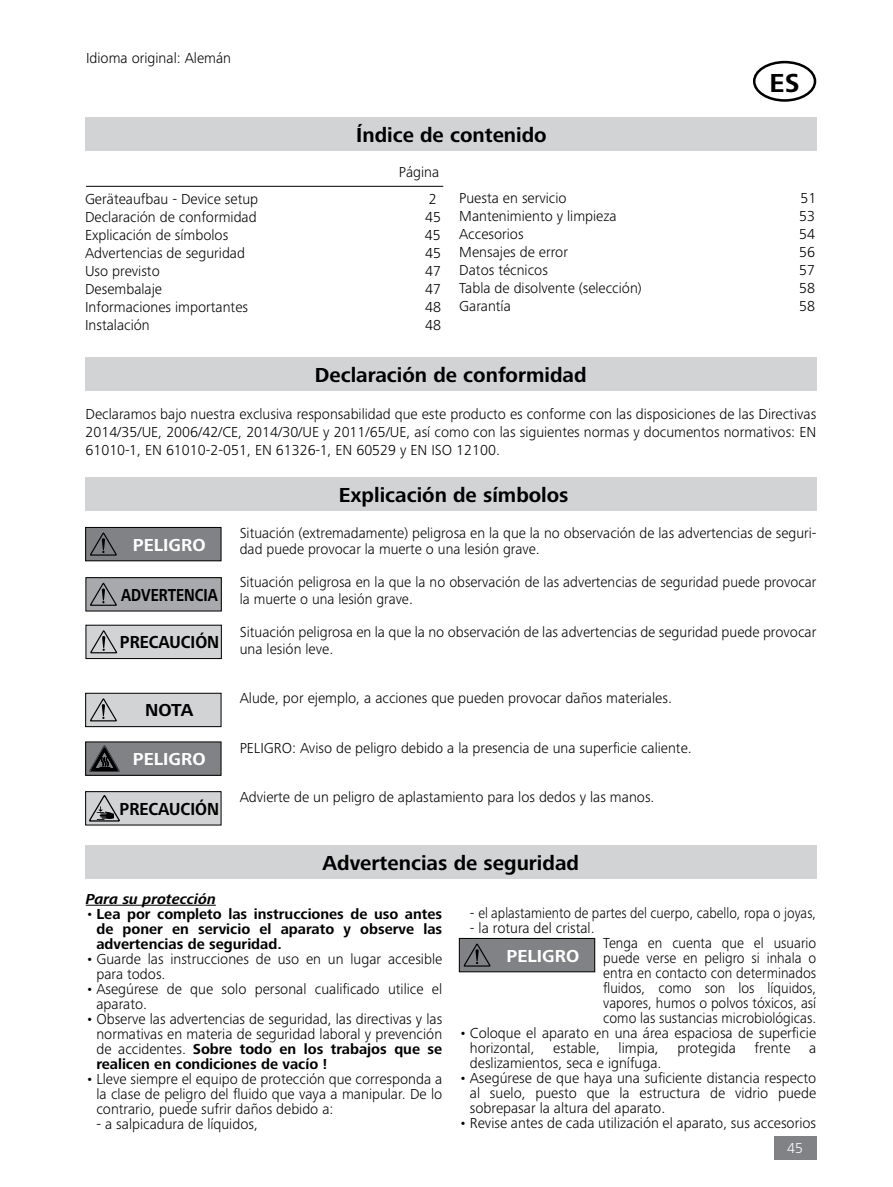
<style>
.page{position:relative;width:893px;height:1187px;background:#fff}
.page>*{position:absolute;margin:0;border:0;box-sizing:border-box;transform-origin:0 0}
.t1{font:700 27px "Frutiger Next IKA";color:#000}
.t2{font:700 21px "Frutiger Next IKA";color:#000}
.t3{font:700 18px "Frutiger Next IKA";color:#fff}
.t4{font:700 18px "Frutiger Next IKA";color:#000;scale:.9 1}
.t5{font:700 18px "Frutiger Next IKA";color:#000;scale:.8 1}
.t6{font:700 18px "Frutiger Next IKA";color:#000}
.t7{font:300 15px/15px "Frutiger Next IKA";color:#000;text-align:justify}
.t8{font:300 15px/15px "Frutiger Next IKA";color:#000;text-align:justify;scale:.96 1}
.t9{font:700 15px/15px "Frutiger Next IKA";color:#000;text-align:justify}
.t10{font:italic 700 15px "Frutiger Next IKA";color:#000}
.t11{font:300 15px "Frutiger Next IKA";color:#fff}
.s1{font-weight:300}
.s2{font-weight:700}
</style>
<div class="page">
<div style="left:774px;top:1135px;width:42px;height:24px;background:#808285"></div>
<div style="left:85px;top:477px;width:731px;height:34px;background:#d1d3d4"></div>
<div style="left:85px;top:357px;width:731px;height:33px;background:#d1d3d4"></div>
<div style="left:86px;top:117px;width:731px;height:34px;background:#d1d3d4"></div>
<div style="left:85px;top:845px;width:731px;height:33px;background:#d1d3d4"></div>
<hr style="left:86px;top:904px;width:130px;height:1px;background:#000">
<div style="left:753px;top:61px;width:63px;height:41px;border:3px solid #000;border-radius:50%"></div>
<hr style="left:86px;top:186px;width:357px;height:1px;background:#000">
<div style="left:86px;top:527px;width:135px;height:34px;background:#808285"></div>
<div style="left:85px;top:527px;width:136px;height:34px;border:1px solid #000"></div>
<svg style="left:90px;top:532px;width:27px;height:24px"></svg>
<div style="left:86px;top:625px;width:135px;height:33px;background:#d1d3d4"></div>
<div style="left:86px;top:624px;width:136px;height:35px;border:1px solid #000"></div>
<svg style="left:90px;top:630px;width:27px;height:24px"></svg>
<div style="left:86px;top:577px;width:135px;height:34px;background:#a7a9ac"></div>
<div style="left:86px;top:577px;width:136px;height:34px;border:1px solid #000"></div>
<svg style="left:90px;top:582px;width:27px;height:24px"></svg>
<div style="left:86px;top:693px;width:135px;height:33px;background:#d1d3d4"></div>
<div style="left:85px;top:693px;width:136px;height:34px;border:1px solid #000"></div>
<svg style="left:90px;top:698px;width:27px;height:24px"></svg>
<div style="left:86px;top:741px;width:135px;height:34px;background:#808285"></div>
<svg style="left:90px;top:745px;width:30px;height:26px"></svg>
<div style="left:459px;top:938px;width:136px;height:33px;background:#808285"></div>
<div style="left:459px;top:938px;width:136px;height:34px;border:1px solid #000"></div>
<svg style="left:463px;top:943px;width:27px;height:24px"></svg>
<div style="left:86px;top:791px;width:135px;height:34px;background:#d1d3d4"></div>
<div style="left:85px;top:791px;width:136px;height:34px;border:1px solid #000"></div>
<svg style="left:88px;top:795px;width:32px;height:29px"></svg>
<p class="t7" style="left:86px;top:50px;width:147px">Idioma original: Alemán</p>
<h2 class="t2" style="left:356px;top:123px;width:192px">Índice de contenido</h2>
<p class="t7" style="left:399px;top:164px;width:42px">Página</p>
<h1 class="t1" style="left:770px;top:68px;width:31px">ES</h1>
<p class="t7" style="left:85px;top:191px;width:175px">Geräteaufbau - Device setup</p>
<p class="t7" style="left:429px;top:191px;width:9px">2</p>
<p class="t7" style="left:85px;top:209px;width:173px">Declaración de conformidad</p>
<p class="t7" style="left:425px;top:209px;width:17px">45</p>
<p class="t7" style="left:85px;top:227px;width:145px">Explicación de símbolos</p>
<p class="t7" style="left:425px;top:227px;width:17px">45</p>
<p class="t7" style="left:85px;top:245px;width:162px">Advertencias de seguridad</p>
<p class="t7" style="left:425px;top:245px;width:17px">45</p>
<p class="t7" style="left:85px;top:263px;width:76px">Uso previsto</p>
<p class="t7" style="left:425px;top:263px;width:17px">47</p>
<p class="t7" style="left:85px;top:281px;width:79px">Desembalaje</p>
<p class="t7" style="left:425px;top:281px;width:17px">47</p>
<p class="t7" style="left:85px;top:299px;width:165px">Informaciones importantes</p>
<p class="t7" style="left:425px;top:299px;width:17px">48</p>
<p class="t7" style="left:85px;top:317px;width:66px">Instalación</p>
<p class="t7" style="left:425px;top:317px;width:17px">48</p>
<p class="t7" style="left:459px;top:191px;width:109px">Puesta en servicio</p>
<p class="t7" style="left:800px;top:191px;width:17px">51</p>
<p class="t7" style="left:459px;top:209px;width:159px">Mantenimiento y limpieza</p>
<p class="t7" style="left:799px;top:209px;width:17px">53</p>
<p class="t7" style="left:459px;top:227px;width:66px">Accesorios</p>
<p class="t7" style="left:799px;top:227px;width:17px">54</p>
<p class="t7" style="left:459px;top:245px;width:110px">Mensajes de error</p>
<p class="t7" style="left:799px;top:245px;width:17px">56</p>
<p class="t7" style="left:459px;top:263px;width:90px">Datos técnicos</p>
<p class="t7" style="left:799px;top:263px;width:17px">57</p>
<p class="t7" style="left:459px;top:281px;width:184px">Tabla de disolvente (selección)</p>
<p class="t7" style="left:799px;top:281px;width:17px">58</p>
<p class="t7" style="left:459px;top:299px;width:53px">Garantía</p>
<p class="t7" style="left:799px;top:299px;width:17px">58</p>
<h2 class="t2" style="left:315px;top:362px;width:273px">Declaración de conformidad</h2>
<p class="t7" style="left:86px;top:404px;width:732px;line-height:18px">Declaramos bajo nuestra exclusiva responsabilidad que este producto es conforme con las disposiciones de las Directivas 2014/35/UE, 2006/42/CE, 2014/30/UE y 2011/65/UE, así como con las siguientes normas y documentos normativos: EN 61010-1, EN 61010-2-051, EN 61326-1, EN 60529 y EN ISO 12100.</p>
<p class="t3" style="left:133px;top:534px;width:74px">PELIGRO</p>
<p class="t5" style="left:121px;top:584px;width:122px">ADVERTENCIA</p>
<p class="t4" style="left:120px;top:632px;width:112px">PRECAUCIÓN</p>
<p class="t6" style="left:145px;top:700px;width:50px">NOTA</p>
<p class="t3" style="left:133px;top:748px;width:74px">PELIGRO</p>
<p class="t4" style="left:120px;top:798px;width:112px">PRECAUCIÓN</p>
<h2 class="t2" style="left:339px;top:482px;width:231px">Explicación de símbolos</h2>
<p class="t7" style="left:240px;top:524px;width:578px;line-height:16.5px">Situación (extremadamente) peligrosa en la que la no observación de las advertencias de seguri&shy;dad puede provocar la muerte o una lesión grave.</p>
<p class="t7" style="left:240px;top:574px;width:578px;line-height:16.5px">Situación peligrosa en la que la no observación de las advertencias de seguridad puede provocar la muerte o una lesión grave.</p>
<p class="t7" style="left:240px;top:623px;width:578px;line-height:16.5px">Situación peligrosa en la que la no observación de las advertencias de seguridad puede provocar una lesión leve.</p>
<p class="t7" style="left:240px;top:690px;width:434px">Alude, por ejemplo, a acciones que pueden provocar daños materiales.</p>
<p class="t7" style="left:240px;top:740px;width:454px">PELIGRO: Aviso de peligro debido a la presencia de una superficie caliente.</p>
<p class="t7" style="left:240px;top:789px;width:416px">Advierte de un peligro de aplastamiento para los dedos y las manos.</p>
<h2 class="t2" style="left:322px;top:850px;width:258px">Advertencias de seguridad</h2>
<p class="t10" style="left:86px;top:890px;width:132px">Para su protección</p>
<p class="t9" style="left:96px;top:906px;width:347px;text-indent:-11px"><span class="s1">•</span> Lea por completo las instrucciones de uso antes de poner en servicio el aparato y observe las advertencias de seguridad.</p>
<p class="t7" style="left:96px;top:951px;width:347px;text-indent:-11px">• Guarde las instrucciones de uso en un lugar accesible para todos.</p>
<p class="t7" style="left:96px;top:981px;width:347px;text-indent:-11px">• Asegúrese de que solo personal cualificado utilice el aparato.</p>
<p class="t7" style="left:96px;top:1011px;width:347px;text-indent:-11px">• Observe las advertencias de seguridad, las directivas y las normativas en materia de seguridad laboral y prevención de accidentes. <span class="s2">Sobre todo en los trabajos que se realicen en condiciones de vacío !</span></p>
<p class="t7" style="left:96px;top:1071px;width:347px;text-indent:-11px">• Lleve siempre el equipo de protección que corresponda a la clase de peligro del fluido que vaya a manipular. De lo contrario, puede sufrir daños debido a:</p>
<p class="t7" style="left:96px;top:1116px;width:163px">- a salpicadura de líquidos,</p>
<p class="t7" style="left:470px;top:905px;width:348px">- el aplastamiento de partes del cuerpo, cabello, ropa o joyas,</p>
<p class="t7" style="left:470px;top:920px;width:126px">- la rotura del cristal.</p>
<p class="t8" style="left:603px;top:935px;width:223px">Tenga en cuenta que el usuario puede verse en peligro si inhala o entra en contacto con determinados fluidos, como son los líquidos, vapores, humos o polvos tóxicos, así como las sustancias microbiológicas.</p>
<p class="t7" style="left:470px;top:1025px;width:348px;text-indent:-11px">• Coloque el aparato en una área espaciosa de superficie horizontal, estable, limpia, protegida frente a deslizamientos, seca e ignífuga.</p>
<p class="t7" style="left:470px;top:1070px;width:348px;text-indent:-11px">• Asegúrese de que haya una suficiente distancia respecto al suelo, puesto que la estructura de vidrio puede sobrepasar la altura del aparato.</p>
<p class="t7" style="left:459px;top:1115px;width:358px">• Revise antes de cada utilización el aparato, sus accesorios</p>
<p class="t3" style="left:507px;top:945px;width:74px">PELIGRO</p>
<p class="t11" style="left:787px;top:1139px;width:17px">45</p>
</div>
